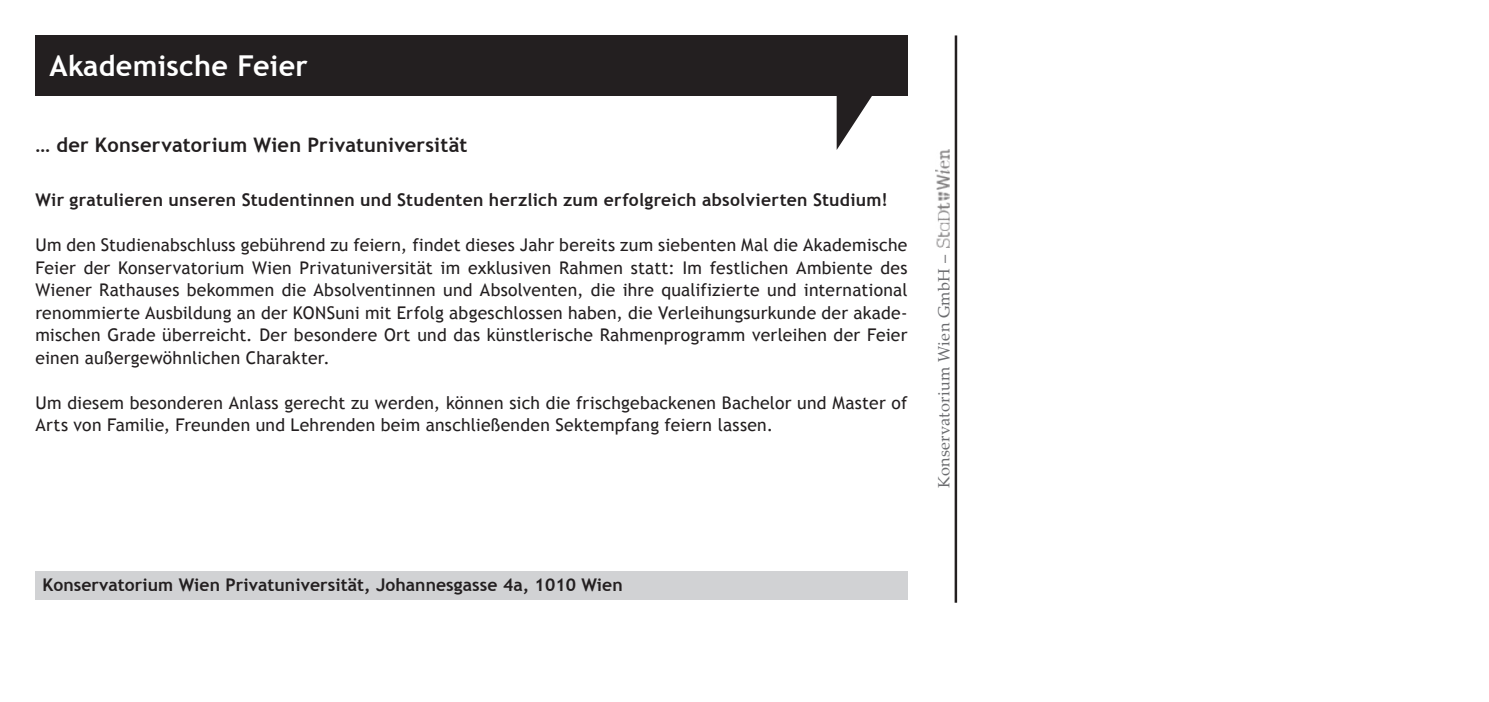
<style>
.page{position:relative;width:1489px;height:702px;background:#fff}
.page>*{position:absolute;margin:0;border:0;box-sizing:border-box;transform-origin:0 0}
.t1{font:700 28.75px "Trebuchet MS";letter-spacing:.01em;color:#fff}
.t2{font:700 20px "Trebuchet MS";letter-spacing:.015em;color:#231f20}
.t3{font:17.5px/22.5px "Trebuchet MS";letter-spacing:.015em;color:#231f20;text-align:justify}
.t4{font:700 17.5px "Trebuchet MS";letter-spacing:.01em;color:#231f20}
.t5{font:16.25px "Palatino Linotype";letter-spacing:.02em;color:#6c6d70}
</style>
<div class="page">
<hr style="left:954px;top:35px;width:3px;height:567px;background:#231f20">
<div style="left:35px;top:35px;width:872px;height:61px;background:#231f20"></div>
<svg style="left:836px;top:96px;width:36px;height:54px"></svg>
<div style="left:35px;top:570px;width:872px;height:29px;background:#d1d2d4"></div>
<img style="left:935px;top:150px;width:14px;height:98px">
<h1 class="t1" style="left:50px;top:48px;width:260px">Akademische Feier</h1>
<p class="t2" style="left:35px;top:133px;width:433px">… der Konservatorium Wien Privatuniversität</p>
<p class="t4" style="left:35px;top:189px;width:853px">Wir gratulieren unseren Studentinnen und Studenten herzlich zum erfolgreich absolvierten Studium!</p>
<p class="t3" style="left:35px;top:234px;width:873px">Um den Studienabschluss gebührend zu feiern, findet dieses Jahr bereits zum siebenten Mal die Akademische Feier der Konservatorium Wien Privatuniversität im exklusiven Rahmen statt: Im festlichen Ambiente des Wiener Rathauses bekommen die Absolventinnen und Absolventen, die ihre qualifizierte und international renommierte Ausbildung an der KONSuni mit Erfolg abgeschlossen haben, die Verleihungsurkunde der akade&shy;mischen Grade überreicht. Der besondere Ort und das künstlerische Rahmenprogramm verleihen der Feier einen außergewöhnlichen Charakter.</p>
<p class="t3" style="left:35px;top:391px;width:873px">Um diesem besonderen Anlass gerecht zu werden, können sich die frischgebackenen Bachelor und Master of<br>Arts von Familie, Freunden und Lehrenden beim anschließenden Sektempfang feiern lassen.</p>
<p class="t5" style="left:932px;top:488px;width:235px;rotate:-90deg">Konservatorium Wien GmbH –</p>
<p class="t4" style="left:43px;top:573px;width:581px">Konservatorium Wien Privatuniversität, Johannesgasse 4a, 1010 Wien</p>
</div>
